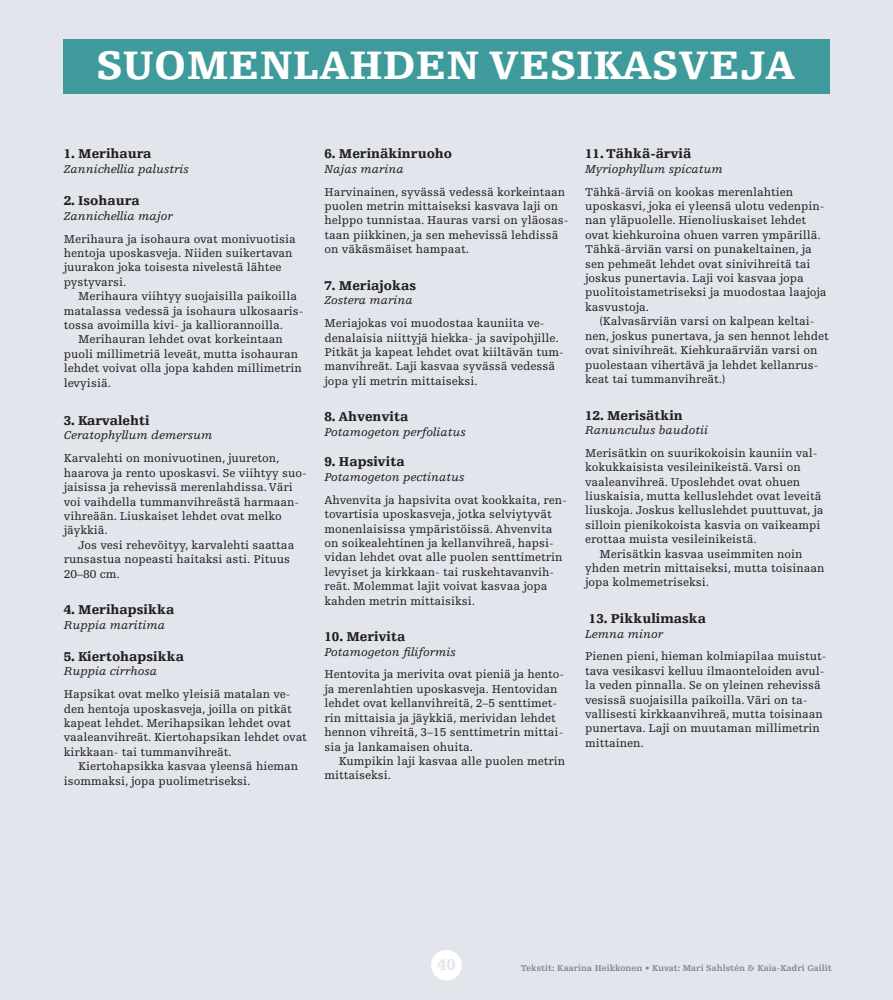
<style>
.page{position:relative;width:893px;height:1000px;background:#fff}
.page>*{position:absolute;margin:0;border:0;box-sizing:border-box;transform-origin:0 0}
.t1{font:900 42px "Egyptienne F";letter-spacing:.01em;color:#fff}
.t2{font:900 16.5px "Egyptienne F";color:#e2e5ec}
.t3{font:900 13.5px "Egyptienne F";color:#231f20}
.t4{font:12px/14.4px "Egyptienne F";color:#231f20}
.t5{font:italic 12px "Egyptienne F";color:#231f20}
.t6{font:700 9px "Egyptienne F";color:#808285}
</style>
<div class="page">
<div style="left:0;top:0;width:893px;height:999px;background:#e2e5ec"></div>
<div style="left:63px;top:40px;width:767px;height:54px;background:#3f9a9c"></div>
<div style="left:431px;top:949px;width:31px;height:31px;background:#fff;border-radius:50%"></div>
<h1 class="t1" style="left:97px;top:42px;width:700px">Suomenlahden vesikasveja</h1>
<p class="t3" style="left:64px;top:146px;width:89px">1. Merihaura</p>
<p class="t5" style="left:64px;top:162px;width:127px">Zannichellia palustris</p>
<p class="t3" style="left:64px;top:193px;width:77px">2. Isohaura</p>
<p class="t5" style="left:64px;top:209px;width:111px">Zannichellia major</p>
<p class="t4" style="left:64px;top:231px;width:233px">Merihaura ja isohaura ovat monivuotisia hentoja uposkasveja. Niiden suikertavan juurakon joka toisesta nivelestä lähtee pystyvarsi.</p>
<p class="t4" style="left:78px;top:289px;width:220px">Merihaura viihtyy suojaisilla paikoilla</p>
<p class="t4" style="left:64px;top:303px;width:241px">matalassa vedessä ja isohaura ulkosaaris-</p>
<p class="t4" style="left:64px;top:318px;width:221px">tossa avoimilla kivi- ja kalliorannoilla.</p>
<p class="t4" style="left:78px;top:332px;width:206px">Merihauran lehdet ovat korkeintaan</p>
<p class="t4" style="left:64px;top:347px;width:236px">puoli millimetriä leveät, mutta isohauran</p>
<p class="t4" style="left:64px;top:361px;width:239px">lehdet voivat olla jopa kahden millimetrin</p>
<p class="t4" style="left:64px;top:375px;width:49px">levyisiä.</p>
<p class="t3" style="left:64px;top:413px;width:87px">3. Karvalehti</p>
<p class="t5" style="left:64px;top:429px;width:150px">Ceratophyllum demersum</p>
<p class="t4" style="left:64px;top:451px;width:244px">Karvalehti on monivuotinen, juureton, haarova ja rento uposkasvi. Se viihtyy suo&shy;jaisissa ja rehevissä merenlahdissa. Väri voi vaihdella tummanvihreästä harmaan&shy;vihreään. Liuskaiset lehdet ovat melko jäykkiä.</p>
<p class="t4" style="left:64px;top:537px;width:232px;text-indent:14px">Jos vesi rehevöityy, karvalehti saattaa runsastua nopeasti haitaksi asti. Pituus<br>20–80 cm.</p>
<p class="t3" style="left:64px;top:602px;width:112px">4. Merihapsikka</p>
<p class="t5" style="left:64px;top:618px;width:103px">Ruppia maritima</p>
<p class="t3" style="left:64px;top:649px;width:122px">5. Kiertohapsikka</p>
<p class="t5" style="left:64px;top:664px;width:95px">Ruppia cirrhosa</p>
<p class="t4" style="left:64px;top:687px;width:245px">Hapsikat ovat melko yleisiä matalan ve&shy;den hentoja uposkasveja, joilla on pitkät kapeat lehdet. Merihapsikan lehdet ovat vaaleanvihreät. Kiertohapsikan lehdet ovat kirkkaan- tai tummanvihreät.</p>
<p class="t4" style="left:64px;top:759px;width:236px;text-indent:14px">Kiertohapsikka kasvaa yleensä hieman isommaksi, jopa puolimetriseksi.</p>
<p class="t3" style="left:324px;top:146px;width:129px">6. Merinäkinruoho</p>
<p class="t5" style="left:324px;top:162px;width:81px">Najas marina</p>
<p class="t4" style="left:324px;top:185px;width:245px">Harvinainen, syvässä vedessä korkeintaan puolen metrin mittaiseksi kasvava laji on helppo tunnistaa. Hauras varsi on yläosas&shy;taan piikkinen, ja sen mehevissä lehdissä on väkäsmäiset hampaat.</p>
<p class="t3" style="left:324px;top:278px;width:93px">7. Meriajokas</p>
<p class="t5" style="left:324px;top:294px;width:90px">Zostera marina</p>
<p class="t4" style="left:324px;top:316px;width:241px">Meriajokas voi muodostaa kauniita ve&shy;denalaisia niittyjä hiekka- ja savipohjille.<br>Pitkät ja kapeat lehdet ovat kiiltävän tum&shy;manvihreät. Laji kasvaa syvässä vedessä jopa yli metrin mittaiseksi.</p>
<p class="t3" style="left:324px;top:409px;width:85px">8. Ahvenvita</p>
<p class="t5" style="left:324px;top:425px;width:143px">Potamogeton perfoliatus</p>
<p class="t3" style="left:324px;top:454px;width:82px">9. Hapsivita</p>
<p class="t5" style="left:324px;top:470px;width:142px">Potamogeton pectinatus</p>
<p class="t4" style="left:324px;top:492px;width:244px">Ahvenvita ja hapsivita ovat kookkaita, ren&shy;tovartisia uposkasveja, jotka selviytyvät monenlaisissa ympäristöissä. Ahvenvita on soikealehtinen ja kellanvihreä, hapsi&shy;vidan lehdet ovat alle puolen senttimetrin levyiset ja kirkkaan- tai ruskehtavanvih&shy;reät. Molemmat lajit voivat kasvaa jopa kahden metrin mittaisiksi.</p>
<p class="t3" style="left:324px;top:629px;width:82px">10. Merivita</p>
<p class="t5" style="left:324px;top:645px;width:133px">Potamogeton filiformis</p>
<p class="t4" style="left:324px;top:667px;width:241px">Hentovita ja merivita ovat pieniä ja hento&shy;ja merenlahtien uposkasveja. Hentovidan lehdet ovat kellanvihreitä, 2–5 senttimet&shy;rin mittaisia ja jäykkiä, merividan lehdet hennon vihreitä, 3–15 senttimetrin mittai&shy;sia ja lankamaisen ohuita.</p>
<p class="t4" style="left:324px;top:753px;width:242px;text-indent:14px">Kumpikin laji kasvaa alle puolen metrin mittaiseksi.</p>
<p class="t3" style="left:585px;top:146px;width:108px">11. Tähkä-ärviä</p>
<p class="t5" style="left:585px;top:162px;width:139px">Myriophyllum spicatum</p>
<p class="t4" style="left:585px;top:184px;width:243px">Tähkä-ärviä on kookas merenlahtien uposkasvi, joka ei yleensä ulotu vedenpin&shy;nan yläpuolelle. Hienoliuskaiset lehdet ovat kiehkuroina ohuen varren ympärillä.<br>Tähkä-ärviän varsi on punakeltainen, ja sen pehmeät lehdet ovat sinivihreitä tai joskus punertavia. Laji voi kasvaa jopa puolitoistametriseksi ja muodostaa laajoja kasvustoja.</p>
<p class="t4" style="left:585px;top:314px;width:245px;text-indent:14px">(Kalvasärviän varsi on kalpean keltai&shy;nen, joskus punertava, ja sen hennot lehdet ovat sinivihreät. Kiehkuraärviän varsi on puolestaan vihertävä ja lehdet kellanrus&shy;keat tai tummanvihreät.)</p>
<p class="t3" style="left:585px;top:407px;width:99px">12. Merisätkin</p>
<p class="t5" style="left:585px;top:423px;width:125px">Ranunculus baudotii</p>
<p class="t4" style="left:585px;top:445px;width:234px">Merisätkin on suurikokoisin kauniin val-</p>
<p class="t4" style="left:585px;top:460px;width:217px">kokukkaisista vesileinikeistä. Varsi on</p>
<p class="t4" style="left:585px;top:474px;width:217px">vaaleanvihreä. Uposlehdet ovat ohuen</p>
<p class="t4" style="left:585px;top:489px;width:238px">liuskaisia, mutta kelluslehdet ovat leveitä</p>
<p class="t4" style="left:585px;top:503px;width:240px">liuskoja. Joskus kelluslehdet puuttuvat, ja</p>
<p class="t4" style="left:585px;top:517px;width:237px">silloin pienikokoista kasvia on vaikeampi</p>
<p class="t4" style="left:585px;top:532px;width:173px">erottaa muista vesileinikeistä.</p>
<p class="t4" style="left:599px;top:546px;width:205px">Merisätkin kasvaa useimmiten noin</p>
<p class="t4" style="left:585px;top:561px;width:241px">yhden metrin mittaiseksi, mutta toisinaan</p>
<p class="t4" style="left:585px;top:575px;width:126px">jopa kolmemetriseksi.</p>
<p class="t3" style="left:589px;top:611px;width:119px">13. Pikkulimaska</p>
<p class="t5" style="left:585px;top:627px;width:79px">Lemna minor</p>
<p class="t4" style="left:585px;top:649px;width:243px">Pienen pieni, hieman kolmiapilaa muistut&shy;tava vesikasvi kelluu ilmaonteloiden avul&shy;la veden pinnalla. Se on yleinen rehevissä vesissä suojaisilla paikoilla. Väri on ta&shy;vallisesti kirkkaanvihreä, mutta toisinaan punertava. Laji on muutaman millimetrin mittainen.</p>
<h2 class="t2" style="left:437px;top:955px;width:20px">40</h2>
<p class="t6" style="left:521px;top:962px;width:312px">Tekstit: Kaarina Heikkonen • Kuvat: Mari Sahlstén &amp; Kaia-Kadri Gailit</p>
</div>
